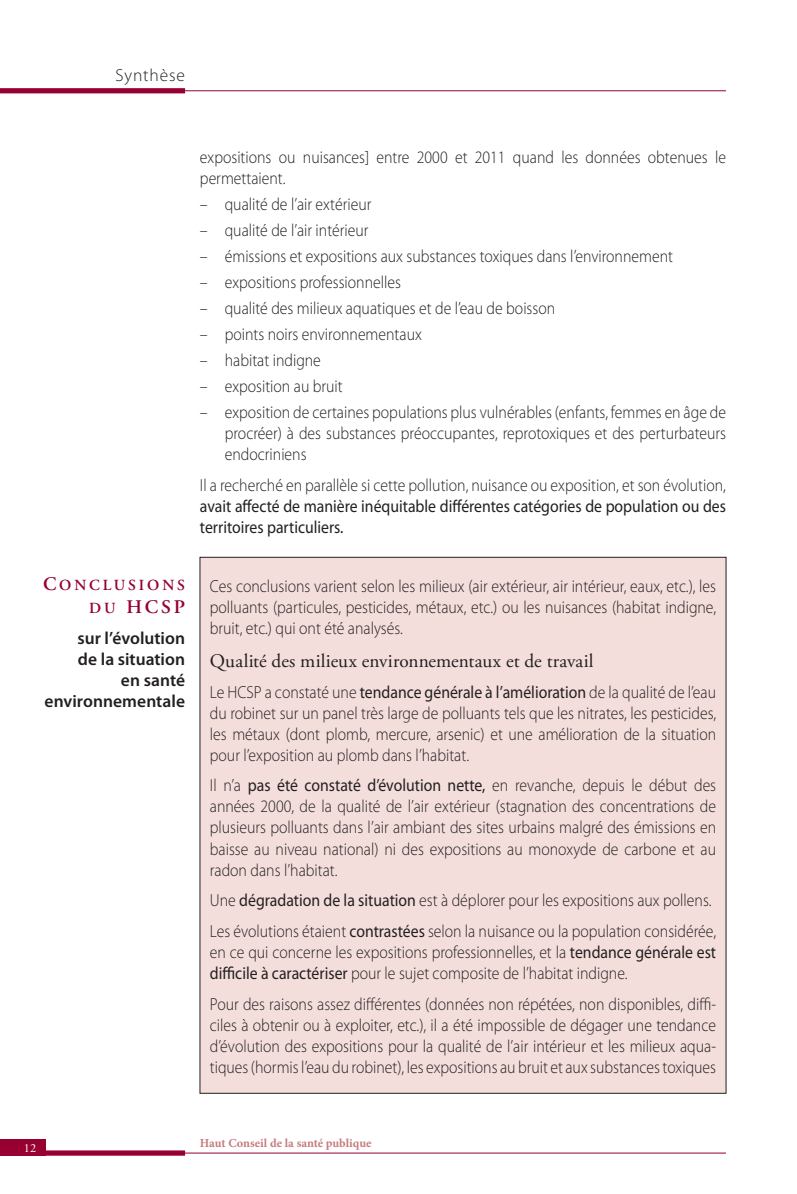
<style>
.page{position:relative;width:797px;height:1194px;background:#fff}
.page>*{position:absolute;margin:0;border:0;box-sizing:border-box;transform-origin:0 0}
.t1{font:19.25px "Adobe Garamond Pro";color:#231f20}
.t2{font:19.25px "Adobe Garamond Semibold SC800";color:#960131}
.t3{font:300 17.5px/21px "Myriad Pro";color:#231f20;text-align:justify;scale:.9 1}
.t4{font:17.5px/21px "Myriad Pro";color:#231f20;scale:.9 1}
.t5{font:600 17.5px/21px "Myriad Pro";color:#231f20;text-align:right}
.t6{font:300 17.5px "Myriad Pro";letter-spacing:.05em;color:#231f20}
.t7{font:15.4px "Adobe Garamond Semibold SC800";letter-spacing:.185em;color:#960131}
.t8{font:700 12.25px "Minion Pro";letter-spacing:-.005em;color:#c77b7e}
.t9{font:12.25px "Adobe Garamond";color:#fff}
.s1{font-size:19.25px}
.s2{font-size:15.4px}
.s3{font-weight:400}
</style>
<div class="page">
<div style="left:0;top:88px;width:185px;height:5px;background:#960131"></div>
<hr style="left:0;top:90px;width:726px;height:1px;background:#960131">
<div style="left:0;top:1150px;width:185px;height:5px;background:#960131"></div>
<hr style="left:0;top:1152px;width:726px;height:1px;background:#960131">
<div style="left:0;top:1139px;width:46px;height:16px;background:#960131"></div>
<div style="left:199px;top:557px;width:527px;height:536px;background:#f3dedc"></div>
<p class="t6" style="left:115px;top:65px;width:71px">Synthèse</p>
<p class="t3" style="left:200px;top:147px;width:586px">expositions ou nuisances] entre 2000 et 2011 quand les données obtenues le permettaient.</p>
<p class="t3" style="left:200px;top:194px;width:192px">– qualité de l’air extérieur</p>
<p class="t3" style="left:200px;top:220px;width:189px">– qualité de l’air intérieur</p>
<p class="t3" style="left:200px;top:246px;width:527px">– émissions et expositions aux substances toxiques dans l’environnement</p>
<p class="t3" style="left:200px;top:272px;width:225px">– expositions professionnelles</p>
<p class="t3" style="left:200px;top:298px;width:396px">– qualité des milieux aquatiques et de l’eau de boisson</p>
<p class="t3" style="left:200px;top:324px;width:248px">– points noirs environnementaux</p>
<p class="t3" style="left:200px;top:350px;width:136px">– habitat indigne</p>
<p class="t3" style="left:200px;top:376px;width:160px">– exposition au bruit</p>
<p class="t3" style="left:225px;top:401px;width:558px;text-indent:-25px">– exposition de certaines populations plus vulnérables (enfants, femmes en âge de procréer) à des substances préoccupantes, reprotoxiques et des perturbateurs endocriniens</p>
<p class="t3" style="left:200px;top:474px;width:586px">Il a recherché en parallèle si cette pollution, nuisance ou exposition, et son évolution,</p>
<p class="t4" style="left:200px;top:495px;width:586px">avait affecté de manière inéquitable différentes catégories de population ou des territoires particuliers.</p>
<p class="t7" style="left:43px;top:576px;width:143px"><span class="s1">C</span>ONCLUSIONS</p>
<p class="t2" style="left:89px;top:596px;width:97px"><span class="s2">DU</span> HCSP</p>
<p class="t5" style="left:45px;top:627px;width:142px">sur l’évolution<br>de la situation<br>en santé environnementale</p>
<p class="t3" style="left:210px;top:575px;width:564px">Ces conclusions varient selon les milieux (air extérieur, air intérieur, eaux, etc.), les polluants (particules, pesticides, métaux, etc.) ou les nuisances (habitat indigne, bruit, etc.) qui ont été analysés.</p>
<p class="t1" style="left:210px;top:649px;width:385px">Qualité des milieux environnementaux et de travail</p>
<p class="t3" style="left:210px;top:681px;width:564px">Le HCSP a constaté une <span class="s3">tendance générale à l’amélioration</span> de la qualité de l’eau du robinet sur un panel très large de polluants tels que les nitrates, les pesticides, les métaux (dont plomb, mercure, arsenic) et une amélioration de la situation pour l’exposition au plomb dans l’habitat.</p>
<p class="t3" style="left:210px;top:775px;width:564px">Il n’a <span class="s3">pas été constaté d’évolution nette,</span> en revanche, depuis le début des années 2000, de la qualité de l’air extérieur (stagnation des concentrations de plusieurs polluants dans l’air ambiant des sites urbains malgré des émissions en baisse au niveau national) ni des expositions au monoxyde de carbone et au radon dans l’habitat.</p>
<p class="t3" style="left:210px;top:885px;width:564px;line-height:31px">Une <span class="s3">dégradation de la situation</span> est à déplorer pour les expositions aux pollens.<br>Les évolutions étaient <span class="s3">contrastées</span> selon la nuisance ou la population considérée,</p>
<p class="t3" style="left:210px;top:941px;width:564px">en ce qui concerne les expositions professionnelles, et la <span class="s3">tendance générale est difficile à caractériser</span> pour le sujet composite de l’habitat indigne.</p>
<p class="t3" style="left:210px;top:993px;width:564px">Pour des raisons assez différentes (données non répétées, non disponibles, diffi&shy;ciles à obtenir ou à exploiter, etc.), il a été impossible de dégager une tendance d’évolution des expositions pour la qualité de l’air intérieur et les milieux aqua&shy;tiques (hormis l’eau du robinet), les expositions au bruit et aux substances toxiques</p>
<p class="t9" style="left:24px;top:1141px;width:14px">12</p>
<p class="t8" style="left:200px;top:1134px;width:173px">Haut Conseil de la santé publique</p>
</div>
